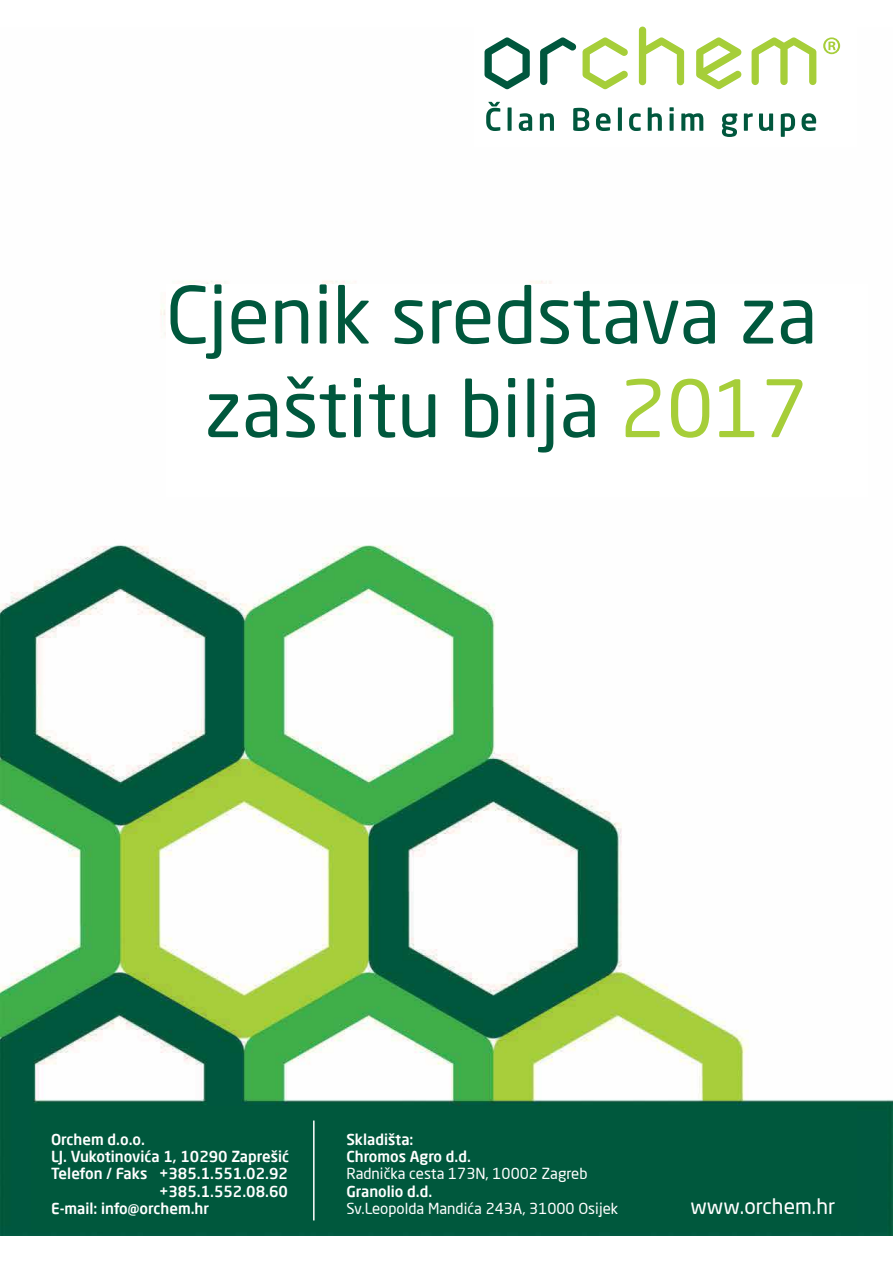
<style>
.page{position:relative;width:893px;height:1263px;background:#fff}
.page>*{position:absolute;margin:0;border:0;box-sizing:border-box;transform-origin:0 0}
.t1{font:78px/93.6px "Neo Sans Pro";color:#00583d;text-align:center}
.t2{font:21px "Neo Sans Pro";color:#fff}
.t3{font:500 15px/17.2px "Neo Sans Pro";color:#fff}
.t4{font:15px "Neo Sans Pro";color:#fff}
.s1{color:#a6ce39}
</style>
<div class="page">
<img style="left:0;top:281px;width:893px;height:954px">
<svg style="left:484px;top:37px;width:46px;height:52px"></svg>
<svg style="left:540px;top:37px;width:88px;height:52px"></svg>
<svg style="left:696px;top:37px;width:46px;height:52px"></svg>
<svg style="left:639px;top:27px;width:45px;height:58px"></svg>
<svg style="left:752px;top:37px;width:64px;height:48px"></svg>
<svg style="left:823px;top:37px;width:17px;height:17px"></svg>
<svg style="left:486px;top:102px;width:330px;height:35px"></svg>
<div style="left:31px;top:1106px;width:826px;height:125px;background:#00583d"></div>
<div style="left:166px;top:284px;width:701px;height:212px;background:#fff"></div>
<hr style="left:313px;top:1120px;width:2px;height:100px;background:#fff">
<h1 class="t1" style="left:166px;top:267px;width:653px">Cjenik sredstava za zaštitu bilja <span class="s1">2017</span></h1>
<p class="t3" style="left:51px;top:1130px;width:96px">Orchem d.o.o.</p>
<p class="t3" style="left:51px;top:1147px;width:240px">LJ. Vukotinovića 1, 10290 Zaprešić</p>
<p class="t3" style="left:51px;top:1165px;width:238px">Telefon / Faks +385.1.551.02.92</p>
<p class="t3" style="left:159px;top:1182px;width:130px">+385.1.552.08.60</p>
<p class="t3" style="left:51px;top:1199px;width:160px">E-mail: info@orchem.hr</p>
<p class="t3" style="left:346px;top:1130px;width:126px">Skladišta:<br>Chromos Agro d.d.</p>
<p class="t4" style="left:346px;top:1164px;width:243px">Radnička cesta 173N, 10002 Zagreb</p>
<p class="t3" style="left:346px;top:1182px;width:88px">Granolio d.d.</p>
<p class="t4" style="left:346px;top:1199px;width:273px">Sv.Leopolda Mandića 243A, 31000 Osijek</p>
<h2 class="t2" style="left:690px;top:1194px;width:146px">www.orchem.hr</h2>
</div>
